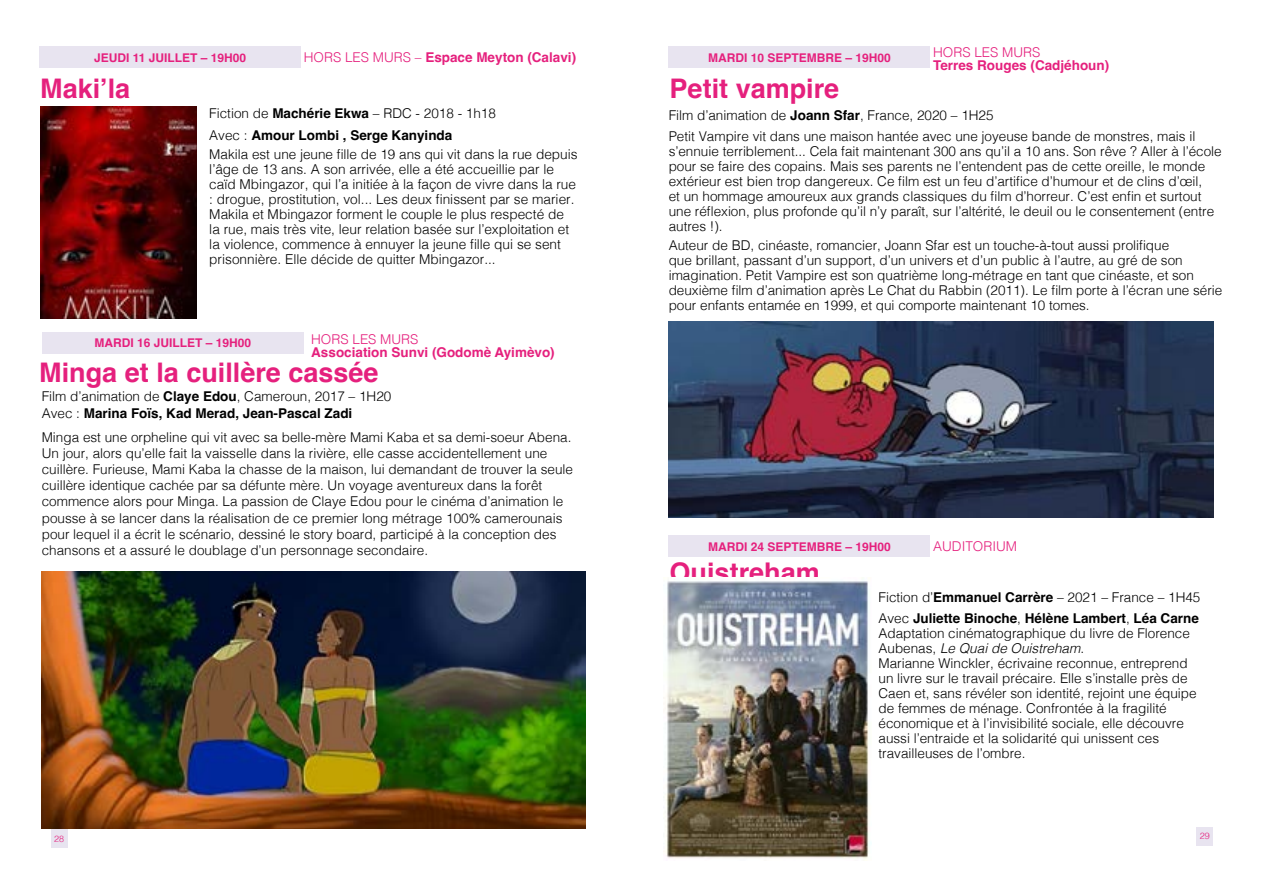
<style>
.page{position:relative;width:1263px;height:893px;background:#fff}
.page>*{position:absolute;margin:0;border:0;box-sizing:border-box;transform-origin:0 0}
.t1{font:700 27px "Helvetica";color:#e5207d}
.t2{font:300 13.65px/15px "Helvetica";color:#000}
.t3{font:300 13.5px/15px "Helvetica";color:#000}
.t4{font:700 13.5px/21px "Helvetica";color:#000}
.t5{font:700 13.5px "Helvetica";color:#e5207d}
.t6{font:300 13.5px "Helvetica";color:#e5207d}
.t7{font:700 12px "Helvetica";color:#e5207d}
.t8{font:300 9px "Helvetica";color:#e5207d}
.s1{font-weight:300}
.s2{font-size:13.65px}
.s3{font-weight:700}
.s4{font-style:italic}
</style>
<div class="page">
<div style="left:39px;top:47px;width:262px;height:21px;background:#e8e4f0"></div>
<div style="left:43px;top:333px;width:261px;height:21px;background:#e8e4f0"></div>
<div style="left:669px;top:47px;width:261px;height:21px;background:#e8e4f0"></div>
<div style="left:669px;top:536px;width:261px;height:21px;background:#e8e4f0"></div>
<img style="left:40px;top:107px;width:157px;height:212px">
<img style="left:669px;top:321px;width:544px;height:196px">
<img style="left:664px;top:581px;width:207px;height:279px">
<img style="left:42px;top:572px;width:544px;height:257px">
<div style="left:51px;top:830px;width:17px;height:18px;background:#e8e4f0"></div>
<div style="left:1196px;top:827px;width:17px;height:18px;background:#e8e4f0"></div>
<p class="t7" style="left:94px;top:51px;width:154px">JEUDI 11 JUILLET – 19H00</p>
<h1 class="t1" style="left:40px;top:72px;width:92px">Maki’la</h1>
<p class="t5" style="left:304px;top:49px;width:274px"><span class="s1">HORS LES MURS –</span> Espace Meyton (Calavi)</p>
<p class="t4" style="left:209px;top:105px;width:288px"><span class="s1">Fiction de</span> Machérie Ekwa <span class="s1">– RDC - 2018 - 1h18<br>Avec :</span> Amour Lombi , Serge Kanyinda</p>
<p class="t3" style="left:209px;top:146px;width:370px">Makila est une jeune fille de 19 ans qui vit dans la <span class="s2">rue depuis</span></p>
<p class="t2" style="left:209px;top:161px;width:368px">l’âge de 13 ans. A son arrivée, elle a été accueillie par le caïd Mbingazor, qui l’a initiée à la façon de vivre dans la rue : drogue, prostitution, vol... Les deux finissent par se marier.<br>Makila et Mbingazor forment le couple le plus respecté de la rue, mais très vite, leur relation basée sur l’exploitation et la violence, commence à ennuyer la jeune fille qui se sent prisonnière. Elle décide de quitter Mbingazor...</p>
<p class="t6" style="left:311px;top:327px;width:109px">HORS LES MURS</p>
<p class="t5" style="left:311px;top:344px;width:245px">Association Sunvi (Godomè Ayimèvo)</p>
<p class="t7" style="left:94px;top:336px;width:158px">MARDI 16 JUILLET – 19H00</p>
<h1 class="t1" style="left:39px;top:356px;width:341px">Minga et la cuillère cassée</h1>
<p class="t4" style="left:42px;top:390px;width:351px;line-height:16.2px"><span class="s1">Film d’animation de</span> Claye Edou<span class="s1">, Cameroun, 2017 – 1H20<br>Avec :</span> Marina Foïs, Kad Merad, Jean-Pascal Zadi</p>
<p class="t3" style="left:42px;top:428px;width:533px;line-height:16.2px">Minga est une orpheline qui vit avec sa belle-mère Mami Kaba et sa demi-soeur Abena.<br>Un jour, alors qu’elle fait la vaisselle dans la rivière, elle casse accidentellement une cuillère. Furieuse, Mami Kaba la chasse de la maison, lui demandant de trouver la seule cuillère identique cachée par sa défunte mère. Un voyage aventureux dans la forêt commence alors pour Minga. La passion de Claye Edou pour le cinéma d’animation le pousse à se lancer dans la réalisation de ce premier long métrage 100% camerounais pour lequel il a écrit le scénario, dessiné le story board, participé à la conception des chansons et a assuré le doublage d’un personnage secondaire.</p>
<p class="t7" style="left:708px;top:51px;width:184px">MARDI 10 SEPTEMBRE – 19H00</p>
<h1 class="t1" style="left:670px;top:72px;width:171px">Petit vampire</h1>
<p class="t6" style="left:933px;top:40px;width:109px">HORS LES MURS</p>
<p class="t5" style="left:933px;top:57px;width:178px">Terres Rouges (Cadjéhoun)</p>
<p class="t3" style="left:669px;top:103px;width:528px;line-height:21px">Film d’animation de <span class="s3">Joann Sfar</span>, France, 2020 – 1H25<br>Petit Vampire vit dans une maison hantée avec une joyeuse bande de monstres, mais il</p>
<p class="t3" style="left:669px;top:142px;width:554px">s’ennuie terriblement... Cela fait maintenant 300 ans qu’il a 10 ans. Son rêve ? Aller à l’école pour se faire des copains. Mais ses parents ne l’entendent pas de cette oreille, le monde extérieur est bien trop dangereux. Ce film est un feu d’artifice d’humour et de clins d’œil,<br>et un hommage amoureux aux grands classiques du film d’horreur. C’est enfin et surtout une réflexion, plus profonde qu’il n’y paraît, sur l’altérité, le deuil ou le consentement (entre autres !).</p>
<p class="t3" style="left:669px;top:237px;width:555px">Auteur de BD, cinéaste, romancier, Joann Sfar est un touche-à-tout aussi prolifique<br>que brillant, passant d’un support, d’un univers et d’un public à l’autre, au gré de son imagination. Petit Vampire est son quatrième long-métrage en tant que cinéaste, et son deuxième film d’animation après Le Chat du Rabbin (2011). Le film porte à l’écran une série pour enfants entamée en 1999, et qui comporte maintenant 10 tomes.</p>
<p class="t7" style="left:708px;top:539px;width:184px">MARDI 24 SEPTEMBRE – 19H00</p>
<p class="t6" style="left:933px;top:535px;width:86px">AUDITORIUM</p>
<h1 class="t1" style="left:670px;top:556px;width:152px">Ouistreham</h1>
<p class="t4" style="left:878px;top:588px;width:323px"><span class="s1">Fiction d’</span>Emmanuel Carrère <span class="s1">– 2021 – France – 1H45<br>Avec</span> Juliette Binoche<span class="s1">,</span> Hélène Lambert<span class="s1">,</span> Léa Carne</p>
<p class="t3" style="left:878px;top:625px;width:320px">Adaptation cinématographique du livre de Florence Aubenas, <span class="s4">Le Quai de Ouistreham</span>.<br>Marianne Winckler, écrivaine reconnue, entreprend un livre sur le travail précaire. Elle s’installe près de Caen et, sans révéler son identité, rejoint une équipe de femmes de ménage. Confrontée à la fragilité économique et à l’invisibilité sociale, elle découvre aussi l’entraide et la solidarité qui unissent ces travailleuses de l’ombre.</p>
<p class="t8" style="left:54px;top:831px;width:12px">28</p>
<p class="t8" style="left:1200px;top:828px;width:12px">29</p>
</div>
